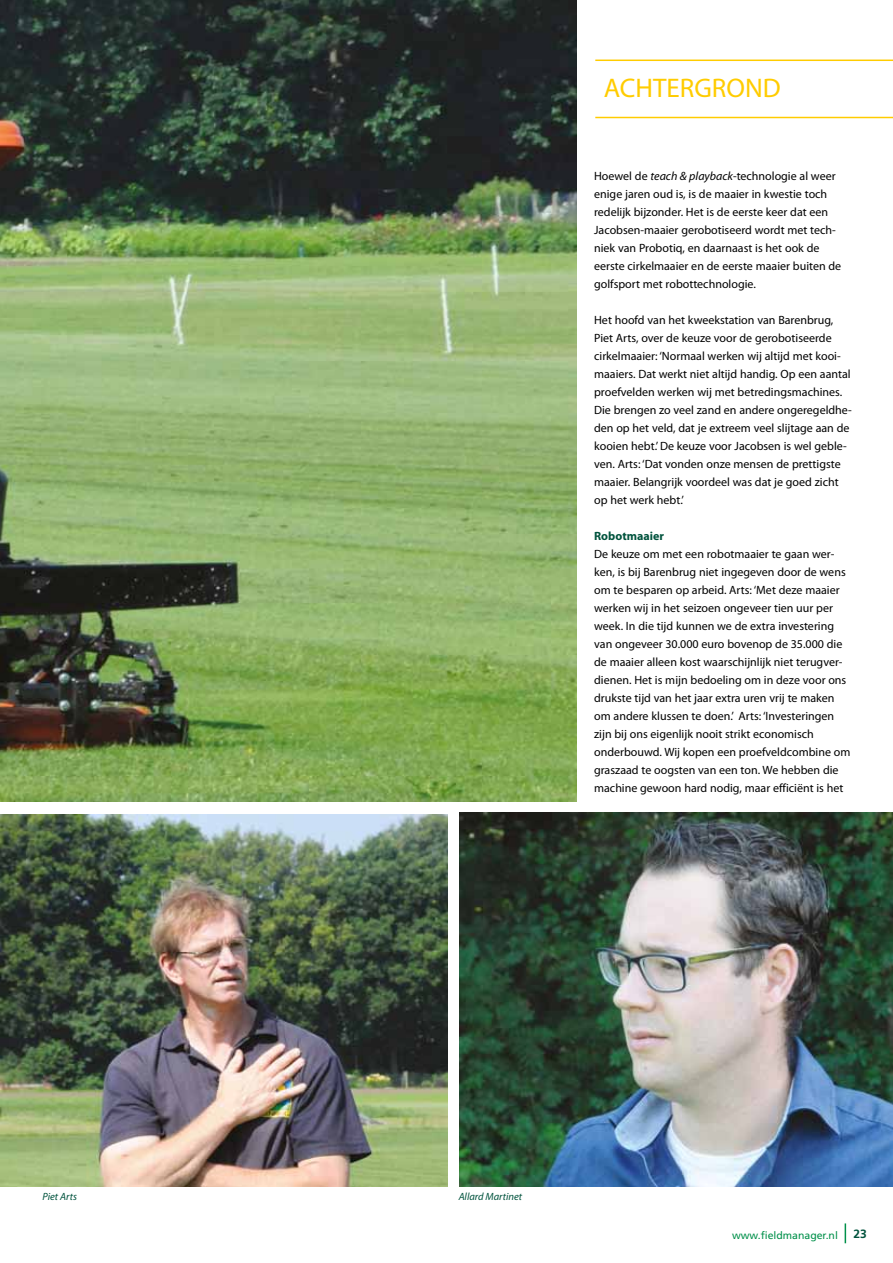
<style>
.page{position:relative;width:893px;height:1263px;background:#fff}
.page>*{position:absolute;margin:0;border:0;box-sizing:border-box;transform-origin:0 0}
.t1{font:27px "Myriad Pro";color:#fc0}
.t2{font:12px/18px "Myriad Pro";color:#000}
.t3{font:700 12px "Myriad Pro";color:#00533d}
.t4{font:700 12px "Frutiger";color:#00533d}
.t5{font:italic 10.5px "Myriad Pro";color:#00533d}
.t6{font:10.5px "Frutiger";color:#00904a}
.s1{font-style:italic}
</style>
<div class="page">
<svg style="left:845px;top:1223px;width:1px;height:20px"></svg>
<hr style="left:595px;top:117px;width:298px;height:1px;background:#fc0">
<hr style="left:595px;top:60px;width:298px;height:1px;background:#fc0">
<img style="left:459px;top:812px;width:434px;height:374px">
<img style="left:0;top:814px;width:447px;height:372px">
<img style="left:0;top:0;width:576px;height:802px">
<h1 class="t1" style="left:604px;top:71px;width:179px">ACHTERGROND</h1>
<p class="t2" style="left:594px;top:167px;width:249px">Hoewel de <span class="s1">teach &amp; playback</span>-technologie al weer enige jaren oud is, is de maaier in kwestie toch redelijk bijzonder. Het is de eerste keer dat een Jacobsen-maaier gerobotiseerd wordt met tech&shy;niek van Probotiq, en daarnaast is het ook de eerste cirkelmaaier en de eerste maaier buiten de golfsport met robottechnologie.</p>
<p class="t2" style="left:594px;top:311px;width:259px">Het hoofd van het kweekstation van Barenbrug, Piet Arts, over de keuze voor de gerobotiseerde cirkelmaaier: ‘Normaal werken wij altijd met kooi&shy;maaiers. Dat werkt niet altijd handig. Op een aantal proefvelden werken wij met betredingsmachines.<br>Die brengen zo veel zand en andere ongeregeldhe&shy;den op het veld, dat je extreem veel slijtage aan de kooien hebt.’ De keuze voor Jacobsen is wel geble&shy;ven. Arts: ‘Dat vonden onze mensen de prettigste maaier. Belangrijk voordeel was dat je goed zicht op het werk hebt.’</p>
<p class="t3" style="left:594px;top:528px;width:71px">Robotmaaier</p>
<p class="t2" style="left:594px;top:545px;width:258px">De keuze om met een robotmaaier te gaan wer&shy;ken, is bij Barenbrug niet ingegeven door de wens om te besparen op arbeid. Arts: ‘Met deze maaier werken wij in het seizoen ongeveer tien uur per week. In die tijd kunnen we de extra investering van ongeveer 30.000 euro bovenop de 35.000 die de maaier alleen kost waarschijnlijk niet terugver&shy;dienen. Het is mijn bedoeling om in deze voor ons drukste tijd van het jaar extra uren vrij te maken om andere klussen te doen.’ Arts: ‘Investeringen zijn bij ons eigenlijk nooit strikt economisch onderbouwd. Wij kopen een proefveldcombine om graszaad te oogsten van een ton. We hebben die machine gewoon hard nodig, maar efficiënt is het</p>
<p class="t5" style="left:43px;top:1189px;width:36px">Piet Arts</p>
<p class="t5" style="left:459px;top:1189px;width:65px">Allard Martinet</p>
<p class="t6" style="left:732px;top:1229px;width:107px">www.fieldmanager.nl</p>
<p class="t4" style="left:853px;top:1227px;width:15px">23</p>
</div>
